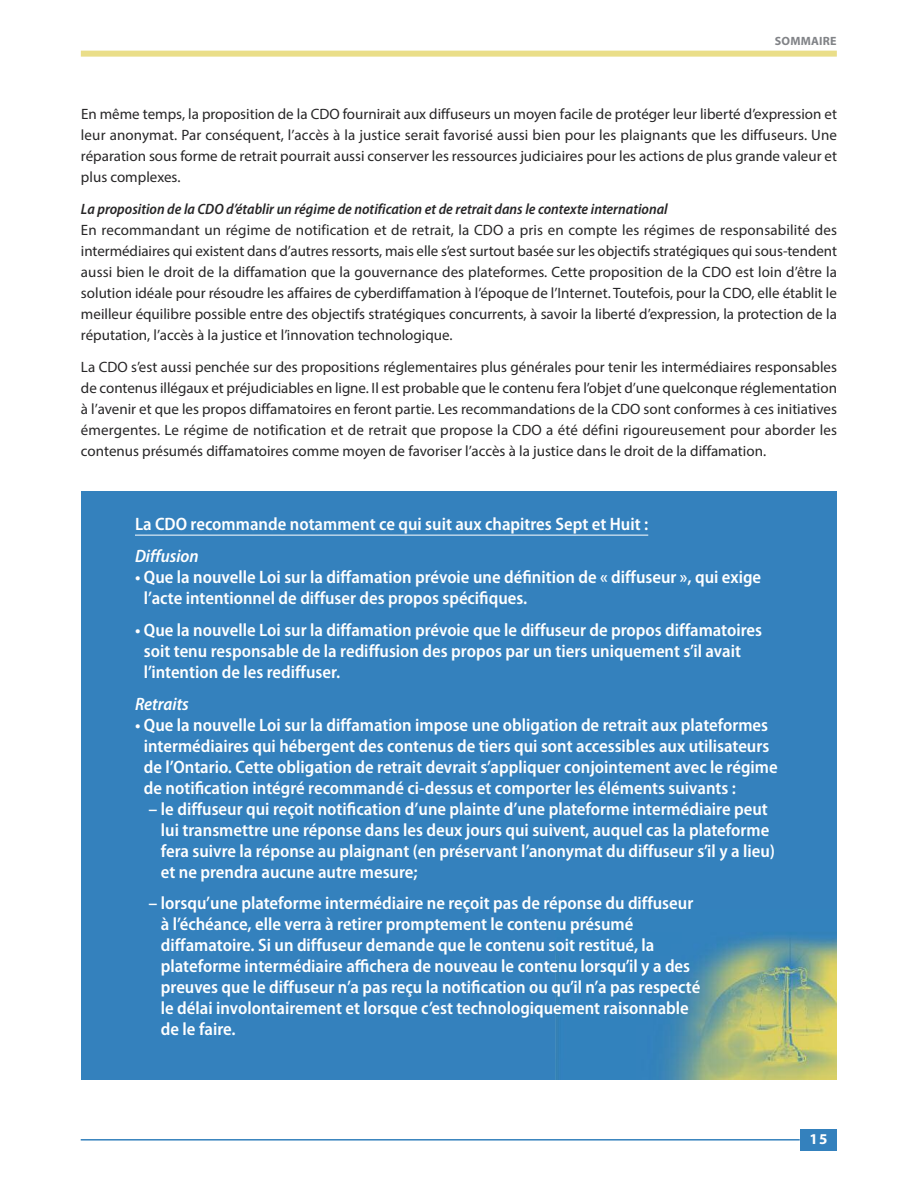
<style>
.page{position:relative;width:918px;height:1188px;background:#fff}
.page>*{position:absolute;margin:0;border:0;box-sizing:border-box;transform-origin:0 0}
.t1{font:600 semi-condensed 18px/21px "Myriad Pro";color:#fff}
.t2{font:italic 600 semi-condensed 18px "Myriad Pro";color:#fff}
.t3{font:15px/21px "Myriad Pro";color:#272627;text-align:justify}
.t4{font:italic 600 semi-condensed 15px "Myriad Pro";color:#272627}
.t5{font:700 15px "Myriad Pro";color:#fff}
.t6{font:700 12px "Myriad Pro";letter-spacing:.02em;color:#818387}
</style>
<div class="page">
<div style="left:81px;top:492px;width:756px;height:588px;background:#3481bd"></div>
<img style="left:556px;top:937px;width:281px;height:143px">
<div style="left:81px;top:51px;width:756px;height:6px;background:#eade89"></div>
<div style="left:800px;top:1129px;width:37px;height:21px;background:#3481bd"></div>
<hr style="left:81px;top:1139px;width:719px;height:2px;background:#3481bd">
<hr style="left:135px;top:535px;width:513px;height:1px;background:#fff">
<p class="t6" style="left:775px;top:36px;width:63px">SOMMAIRE</p>
<p class="t3" style="left:81px;top:105px;width:758px">En même temps, la proposition de la CDO fournirait aux diffuseurs un moyen facile de protéger leur liberté d’expression et leur anonymat. Par conséquent, l’accès à la justice serait favorisé aussi bien pour les plaignants que les diffuseurs. Une réparation sous forme de retrait pourrait aussi conserver les ressources judiciaires pour les actions de plus grande valeur et plus complexes.</p>
<p class="t4" style="left:81px;top:203px;width:588px">La proposition de la CDO d’établir un régime de notification et de retrait dans le contexte international</p>
<p class="t3" style="left:81px;top:221px;width:758px">En recommandant un régime de notification et de retrait, la CDO a pris en compte les régimes de responsabilité des intermédiaires qui existent dans d’autres ressorts, mais elle s’est surtout basée sur les objectifs stratégiques qui sous-tendent aussi bien le droit de la diffamation que la gouvernance des plateformes. Cette proposition de la CDO est loin d’être la solution idéale pour résoudre les affaires de cyberdiffamation à l’époque de l’Internet. Toutefois, pour la CDO, elle établit le meilleur équilibre possible entre des objectifs stratégiques concurrents, à savoir la liberté d’expression, la protection de la réputation, l’accès à la justice et l’innovation technologique.</p>
<p class="t3" style="left:81px;top:358px;width:758px">La CDO s’est aussi penchée sur des propositions réglementaires plus générales pour tenir les intermédiaires responsables de contenus illégaux et préjudiciables en ligne. Il est probable que le contenu fera l’objet d’une quelconque réglementation à l’avenir et que les propos diffamatoires en feront partie. Les recommandations de la CDO sont conformes à ces initiatives émergentes. Le régime de notification et de retrait que propose la CDO a été défini rigoureusement pour aborder les contenus présumés diffamatoires comme moyen de favoriser l’accès à la justice dans le droit de la diffamation.</p>
<p class="t1" style="left:135px;top:515px;width:515px">La CDO recommande notamment ce qui suit aux chapitres Sept et Huit :</p>
<p class="t2" style="left:135px;top:549px;width:65px">Diffusion</p>
<p class="t1" style="left:144px;top:568px;width:619px;text-indent:-9px">• Que la nouvelle Loi sur la diffamation prévoie une définition de « diffuseur », qui exige l’acte intentionnel de diffuser des propos spécifiques.</p>
<p class="t1" style="left:144px;top:621px;width:620px;text-indent:-9px">• Que la nouvelle Loi sur la diffamation prévoie que le diffuseur de propos diffamatoires soit tenu responsable de la rediffusion des propos par un tiers uniquement s’il avait l’intention de les rediffuser.</p>
<p class="t2" style="left:135px;top:697px;width:55px">Retraits</p>
<p class="t1" style="left:144px;top:716px;width:635px;text-indent:-9px">• Que la nouvelle Loi sur la diffamation impose une obligation de retrait aux plateformes intermédiaires qui hébergent des contenus de tiers qui sont accessibles aux utilisateurs de l’Ontario. Cette obligation de retrait devrait s’appliquer conjointement avec le régime de notification intégré recommandé ci-dessus et comporter les éléments suivants :</p>
<p class="t1" style="left:161px;top:800px;width:616px;text-indent:-12px">– le diffuseur qui reçoit notification d’une plainte d’une plateforme intermédiaire peut lui transmettre une réponse dans les deux jours qui suivent, auquel cas la plateforme fera suivre la réponse au plaignant (en préservant l’anonymat du diffuseur s’il y a lieu) et ne prendra aucune autre mesure;</p>
<p class="t1" style="left:161px;top:894px;width:541px;text-indent:-12px">– lorsqu’une plateforme intermédiaire ne reçoit pas de réponse du diffuseur à l’échéance, elle verra à retirer promptement le contenu présumé diffamatoire. Si un diffuseur demande que le contenu soit restitué, la plateforme intermédiaire affichera de nouveau le contenu lorsqu’il y a des preuves que le diffuseur n’a pas reçu la notification ou qu’il n’a pas respecté le délai involontairement et lorsque c’est technologiquement raisonnable de le faire.</p>
<p class="t5" style="left:809px;top:1133px;width:20px">15</p>
</div>
